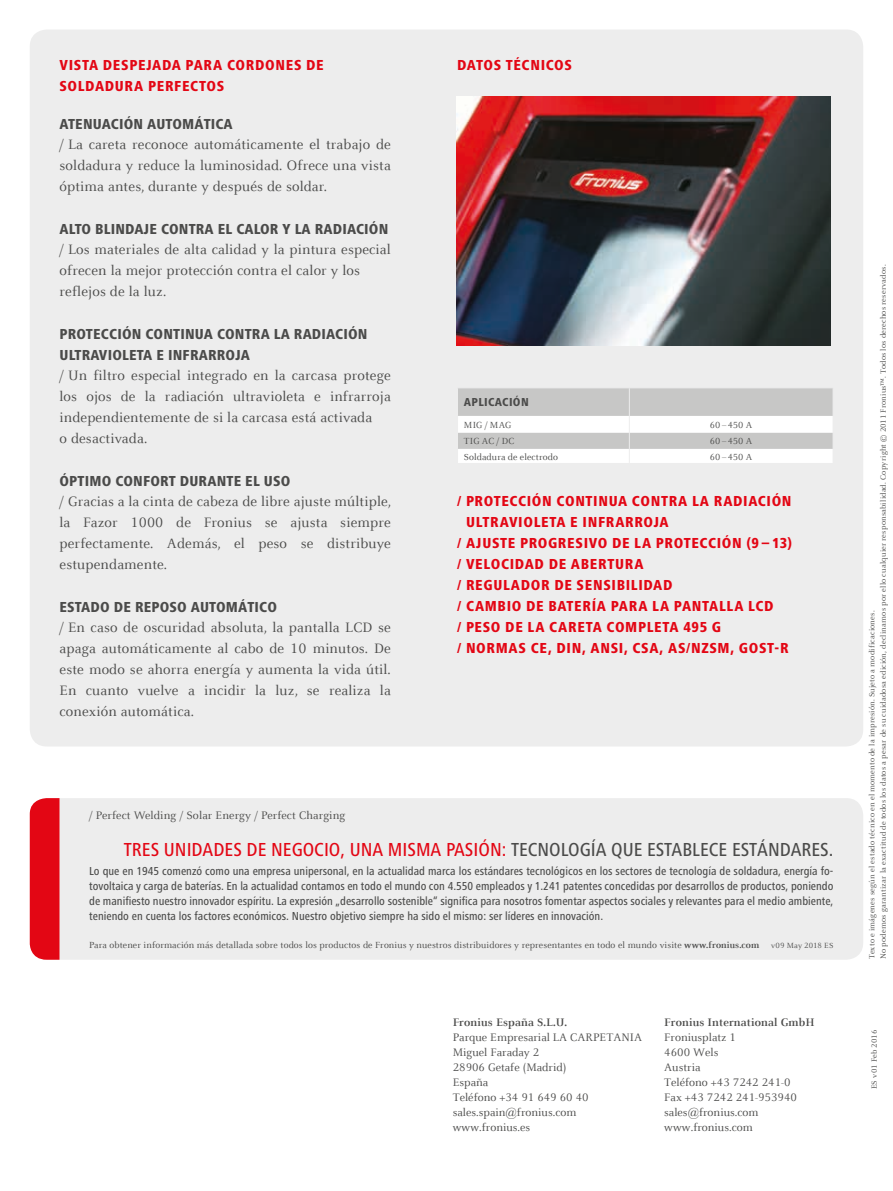
<style>
.page{position:relative;width:893px;height:1191px;background:#fff}
.page>*{position:absolute;margin:0;border:0;box-sizing:border-box;transform-origin:0 0}
.t1{font:500 condensed 19.5px "Frutiger Next LTW1 G";color:#e30614}
.t2{font:15px/21px "Celeste Offc Pro";letter-spacing:.01em;color:#4b4b4a;text-align:justify}
.t3{font:800 condensed 15px/21px "Frutiger Next LTW1 G";letter-spacing:.04em;color:#e30614}
.t4{font:800 condensed 15px/21px "Frutiger Next LTW1 G";letter-spacing:.01em;color:#4b4b4a}
.t5{font:500 condensed 12px/15px "Frutiger Next LTW1 G";color:#4b4b4a;text-align:justify}
.t6{font:12px/15px "Celeste Offc Pro";color:#4b4b4a}
.t7{font:700 12px "Celeste Offc Pro";letter-spacing:.01em;color:#4b4b4a}
.t8{font:800 condensed 12px "Frutiger Next LTW1 G";letter-spacing:.03em;color:#4b4b4a}
.t9{font:9.75px "Celeste Offc Pro";letter-spacing:.01em;color:#4b4b4a}
.t10{font:8.25px/11.2px "Celeste Offc Pro";letter-spacing:.02em;color:#4b4b4a}
.s1{color:#4b4b4a}
.s2{font-weight:700}
</style>
<div class="page">
<div style="left:30px;top:30px;width:833px;height:716px;background:#ededed;border-radius:17px"></div>
<img style="left:457px;top:96px;width:373px;height:249px">
<div style="left:60px;top:798px;width:803px;height:161px;background:#ededed"></div>
<div style="left:30px;top:798px;width:30px;height:161px;background:#e30614"></div>
<svg style="left:458px;top:388px;width:375px;height:75px;background:#dededd"></svg>
<p class="t3" style="left:60px;top:55px;width:266px">VISTA DESPEJADA PARA CORDONES DE<br>SOLDADURA PERFECTOS</p>
<p class="t3" style="left:457px;top:55px;width:116px">DATOS TÉCNICOS</p>
<p class="t4" style="left:60px;top:113px;width:175px">ATENUACIÓN AUTOMÁTICA</p>
<p class="t2" style="left:60px;top:133px;width:333px">/ La careta reconoce automáticamente el trabajo de soldadura y reduce la luminosidad. Ofrece una vista óptima antes, durante y después de soldar.</p>
<p class="t4" style="left:60px;top:218px;width:330px">ALTO BLINDAJE CONTRA EL CALOR Y LA RADIACIÓN</p>
<p class="t2" style="left:60px;top:238px;width:333px;text-align:left">/ Los materiales de alta calidad y la pintura especial ofrecen la mejor protección contra el calor y los reflejos de la luz.</p>
<p class="t4" style="left:60px;top:323px;width:310px">PROTECCIÓN CONTINUA CONTRA LA RADIACIÓN<br>ULTRAVIOLETA E INFRARROJA</p>
<p class="t2" style="left:60px;top:364px;width:333px;text-align:left">/ Un filtro especial integrado en la carcasa protege los ojos de la radiación ultravioleta e infrarroja independientemente de si la carcasa está activada<br>o desactivada.</p>
<p class="t4" style="left:60px;top:470px;width:232px">ÓPTIMO CONFORT DURANTE EL USO</p>
<p class="t2" style="left:60px;top:490px;width:333px">/ Gracias a la cinta de cabeza de libre ajuste múltiple, la Fazor 1000 de Fronius se ajusta siempre perfectamente. Además, el peso se distribuye estupendamente.</p>
<p class="t4" style="left:60px;top:596px;width:219px">ESTADO DE REPOSO AUTOMÁTICO</p>
<p class="t2" style="left:60px;top:616px;width:333px">/ En caso de oscuridad absoluta, la pantalla LCD se apaga automáticamente al cabo de 10 minutos. De este modo se ahorra energía y aumenta la vida útil.<br>En cuanto vuelve a incidir la luz, se realiza la conexión automática.</p>
<p class="t6" style="left:89px;top:808px;width:258px">/ Perfect Welding / Solar Energy / Perfect Charging</p>
<p class="t8" style="left:464px;top:395px;width:66px">APLICACIÓN</p>
<p class="t9" style="left:464px;top:419px;width:49px">MIG / MAG</p>
<p class="t9" style="left:710px;top:419px;width:44px">60–450 A</p>
<p class="t9" style="left:464px;top:435px;width:52px">TIG AC / DC</p>
<p class="t9" style="left:710px;top:435px;width:44px">60–450 A</p>
<p class="t9" style="left:464px;top:450px;width:96px">Soldadura de electrodo</p>
<p class="t9" style="left:710px;top:450px;width:44px">60–450 A</p>
<p class="t3" style="left:457px;top:491px;width:336px">/ PROTECCIÓN CONTINUA CONTRA LA RADIACIÓN</p>
<p class="t3" style="left:466px;top:512px;width:204px">ULTRAVIOLETA E INFRARROJA</p>
<p class="t3" style="left:457px;top:533px;width:336px">/ AJUSTE PROGRESIVO DE LA PROTECCIÓN (9 – 13)</p>
<p class="t3" style="left:457px;top:554px;width:188px">/ VELOCIDAD DE ABERTURA</p>
<p class="t3" style="left:457px;top:575px;width:217px">/ REGULADOR DE SENSIBILIDAD</p>
<p class="t3" style="left:457px;top:596px;width:318px">/ CAMBIO DE BATERÍA PARA LA PANTALLA LCD</p>
<p class="t3" style="left:457px;top:617px;width:265px">/ PESO DE LA CARETA COMPLETA 495 G</p>
<p class="t3" style="left:457px;top:638px;width:333px">/ NORMAS CE, DIN, ANSI, CSA, AS/NZSM, GOST-R</p>
<h1 class="t1" style="left:124px;top:838px;width:711px">TRES UNIDADES DE NEGOCIO, UNA MISMA PASIÓN: <span class="s1">TECNOLOGÍA QUE ESTABLECE ESTÁNDARES.</span></h1>
<p class="t5" style="left:89px;top:863px;width:746px">Lo que en 1945 comenzó como una empresa unipersonal, en la actualidad marca los estándares tecnológicos en los sectores de tecnología de soldadura, energía fo&shy;tovoltaica y carga de baterías. En la actualidad contamos en todo el mundo con 4.550 empleados y 1.241 patentes concedidas por desarrollos de productos, poniendo de manifiesto nuestro innovador espíritu. La expresión „desarrollo sostenible“ significa para nosotros fomentar aspectos sociales y relevantes para el medio ambiente, teniendo en cuenta los factores económicos. Nuestro objetivo siempre ha sido el mismo: ser líderes en innovación.</p>
<p class="t9" style="left:89px;top:939px;width:671px">Para obtener información más detallada sobre todos los productos de Fronius y nuestros distribuidores y representantes en todo el mundo visite <span class="s2">www.fronius.com</span></p>
<p class="t10" style="left:771px;top:940px;width:64px">v09 May 2018 ES</p>
<p class="t7" style="left:453px;top:1015px;width:116px">Fronius España S.L.U.</p>
<p class="t6" style="left:453px;top:1030px;width:191px">Parque Empresarial LA CARPETANIA<br>Miguel Faraday 2<br>28906 Getafe (Madrid)<br>España<br>Teléfono +34 91 649 60 40 sales.spain@fronius.com www.fronius.es</p>
<p class="t7" style="left:664px;top:1015px;width:152px">Fronius International GmbH</p>
<p class="t6" style="left:664px;top:1030px;width:134px">Froniusplatz 1<br>4600 Wels<br>Austria<br>Teléfono +43 7242 241-0<br>Fax +43 7242 241-953940 sales@fronius.com www.fronius.com</p>
<p class="t10" style="left:866px;top:959px;width:696px;rotate:-90deg">Texto e imágenes según el estado técnico en el momento de la impresión. Sujeto a modificaciones.<br>No podemos garantizar la exactitud de todos los datos a pesar de su cuidadosa edición, declinamos por ello cualquier responsabilidad. Copyright © 2011 Fronius™. Todos los derechos reservados.</p>
<p class="t10" style="left:868px;top:1089px;width:61px;rotate:-90deg">ES v01 Feb 2016</p>
</div>
